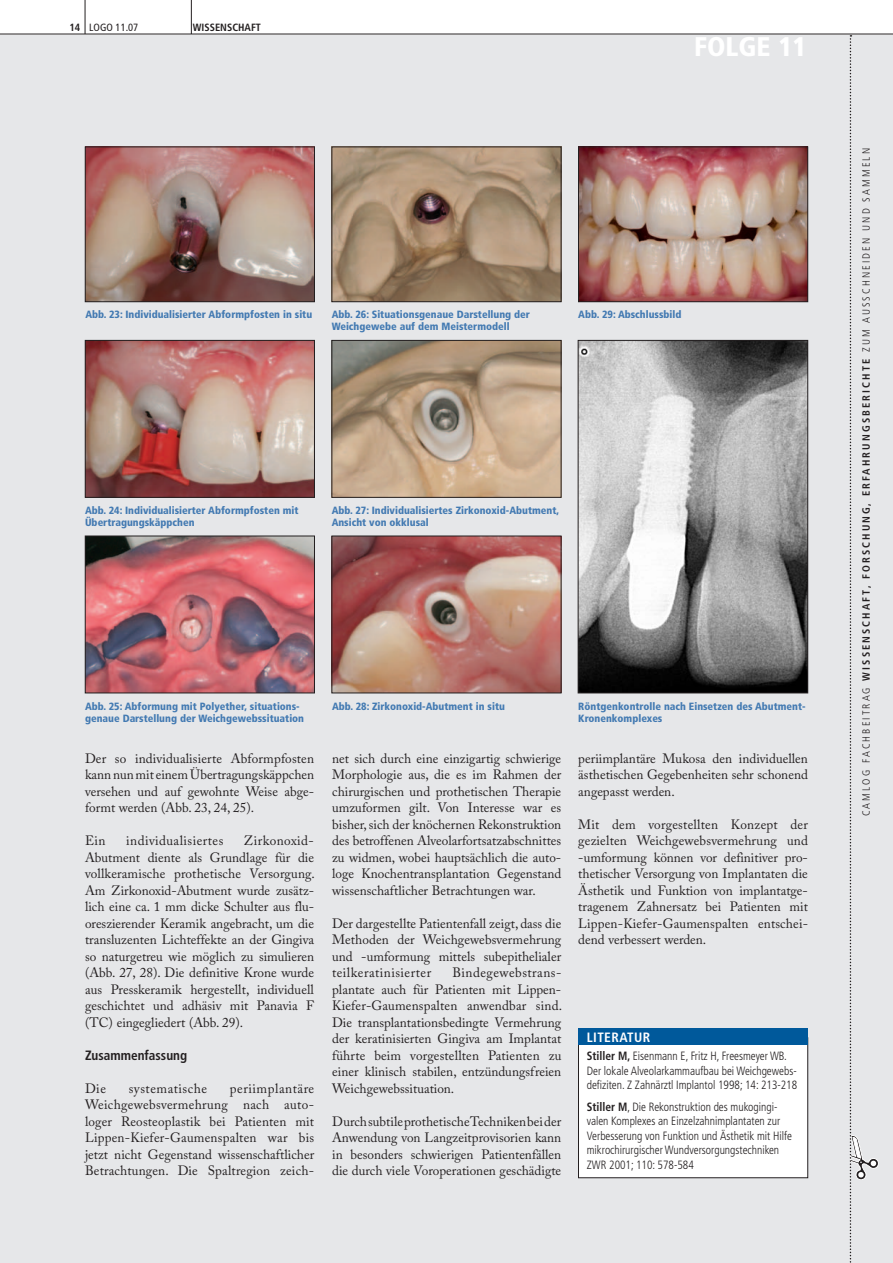
<style>
.page{position:relative;width:893px;height:1263px;background:#fff}
.page>*{position:absolute;margin:0;border:0;box-sizing:border-box;transform-origin:0 0}
.t1{font:900 condensed 27px "Frutiger";color:#fff}
.t2{font:13.5px/16.5px "Adobe Caslon Pro";color:#231f20;text-align:justify}
.t3{font:13.5px "Adobe Caslon Pro";letter-spacing:.035em;color:#231f20}
.t4{font:700 condensed 13.5px "Frutiger";color:#231f20}
.t5{font:13.5px "Adobe Caslon Pro";letter-spacing:.04em;color:#231f20}
.t6{font:700 condensed 13.5px "Frutiger";letter-spacing:.03em;color:#fff}
.t7{font:300 condensed 12px/14.4px "Frutiger";color:#231f20;scale:.95 1}
.t8{font:900 condensed 10.5px/12px "Frutiger";color:#437ab2}
.t9{font:300 condensed 10.5px "Frutiger";letter-spacing:.2em;color:#231f20}
.t10{font:700 condensed 10.5px "Frutiger";color:#231f20}
.t11{font:condensed 10.5px "Frutiger";color:#231f20}
.s1{font-weight:700}
</style>
<div class="page">
<div style="left:0;top:34px;width:893px;height:1229px;background:#e6e7e9"></div>
<div style="left:578px;top:1038px;width:230px;height:140px;background:#fff"></div>
<div style="left:578px;top:1037px;width:230px;height:141px;border:1px solid #231f20"></div>
<div style="left:578px;top:1028px;width:230px;height:17px;background:#00599b"></div>
<img style="left:87px;top:342px;width:226px;height:153px">
<div style="left:85px;top:340px;width:230px;height:157px;border:1px solid #231f20"></div>
<img style="left:87px;top:538px;width:226px;height:153px">
<div style="left:85px;top:536px;width:230px;height:157px;border:1px solid #231f20"></div>
<img style="left:334px;top:342px;width:225px;height:153px">
<div style="left:332px;top:340px;width:229px;height:157px;border:1px solid #231f20"></div>
<img style="left:334px;top:538px;width:225px;height:153px">
<img style="left:580px;top:149px;width:226px;height:151px">
<div style="left:578px;top:147px;width:230px;height:155px;border:1px solid #231f20"></div>
<img style="left:334px;top:149px;width:225px;height:151px">
<div style="left:332px;top:147px;width:229px;height:155px;border:1px solid #231f20"></div>
<img style="left:87px;top:149px;width:226px;height:151px">
<div style="left:85px;top:147px;width:230px;height:155px;border:1px solid #231f20"></div>
<img style="left:580px;top:342px;width:226px;height:349px">
<div style="left:578px;top:340px;width:230px;height:353px;border:1px solid #231f20"></div>
<hr style="left:0;top:34px;width:893px;height:1px;background:#231f20">
<hr style="left:85px;top:0;width:1px;height:34px;background:#231f20">
<hr style="left:191px;top:0;width:1px;height:34px;background:#231f20">
<svg style="left:850px;top:35px;width:28px;height:1228px"></svg>
<hr style="left:892px;top:0;width:1px;height:34px;background:#e6e7e9">
<p class="t11" style="left:89px;top:21px;width:51px">LOGO 11.07</p>
<p class="t10" style="left:70px;top:21px;width:12px">14</p>
<p class="t10" style="left:193px;top:21px;width:70px">Wissenschaft</p>
<h1 class="t1" style="left:694px;top:30px;width:114px">FOLGE 11</h1>
<p class="t8" style="left:85px;top:309px;width:228px">Abb. 23: Individualisierter Abformpfosten in situ</p>
<p class="t8" style="left:332px;top:309px;width:200px">Abb. 26: Situationsgenaue Darstellung der<br>Weichgewebe auf dem Meistermodell</p>
<p class="t8" style="left:578px;top:309px;width:105px">Abb. 29: Abschlussbild</p>
<p class="t8" style="left:85px;top:504px;width:215px">Abb. 24: Individualisierter Abformpfosten mit<br>Übertragungskäppchen</p>
<p class="t8" style="left:332px;top:504px;width:229px">Abb. 27: Individualisiertes Zirkonoxid-Abutment,<br>Ansicht von okklusal</p>
<p class="t8" style="left:85px;top:700px;width:221px">Abb. 25: Abformung mit Polyether, situations&shy;genaue Darstellung der Weichgewebssituation</p>
<p class="t2" style="left:85px;top:750px;width:231px">Der so individualisierte Abformpfosten kann nun mit einem Übertragungskäppchen versehen und auf gewohnte Weise abge&shy;formt werden (Abb. 23, 24, 25).</p>
<p class="t2" style="left:85px;top:832px;width:22px">Ein</p>
<p class="t3" style="left:126px;top:832px;width:99px">individualisiertes</p>
<p class="t2" style="left:85px;top:832px;width:231px;text-indent:159px">Zirkonoxid-Abutment diente als Grundlage für die vollkeramische prothetische Versorgung.<br>Am Zirkonoxid-Abutment wurde zusätz&shy;lich eine ca. 1 mm dicke Schulter aus flu&shy;oreszierender Keramik angebracht, um die transluzenten Lichteffekte an der Gingiva so naturgetreu wie möglich zu simulieren (Abb. 27, 28). Die definitive Krone wurde aus Presskeramik hergestellt, individuell geschichtet und adhäsiv mit Panavia F (TC) eingegliedert (Abb. 29).</p>
<p class="t4" style="left:85px;top:1047px;width:104px">Zusammenfassung</p>
<p class="t2" style="left:85px;top:1080px;width:22px">Die</p>
<p class="t5" style="left:129px;top:1080px;width:80px">systematische</p>
<p class="t2" style="left:85px;top:1080px;width:231px;text-indent:145px">periimplantäre Weichgewebsvermehrung nach auto&shy;loger Reosteoplastik bei Patienten mit Lippen-Kiefer-Gaumenspalten war bis jetzt nicht Gegenstand wissenschaftlicher Betrachtungen. Die Spaltregion zeich-</p>
<p class="t8" style="left:332px;top:700px;width:174px">Abb. 28: Zirkonoxid-Abutment in situ</p>
<p class="t2" style="left:332px;top:750px;width:231px">net sich durch eine einzigartig schwierige Morphologie aus, die es im Rahmen der chirurgischen und prothetischen Therapie umzuformen gilt. Von Interesse war es bisher, sich der knöchernen Rekonstruktion des betroffenen Alveolarfortsatzabschnittes zu widmen, wobei hauptsächlich die auto&shy;loge Knochentransplantation Gegenstand wissenschaftlicher Betrachtungen war.</p>
<p class="t2" style="left:332px;top:915px;width:231px">Der dargestellte Patientenfall zeigt, dass die Methoden der Weichgewebsvermehrung und -umformung mittels subepithelialer teilkeratinisierter</p>
<p class="t2" style="left:332px;top:964px;width:231px;text-indent:120px">Bindegewebstrans&shy;plantate auch für Patienten mit Lippen-Kiefer-Gaumenspalten anwendbar sind.<br>Die transplantationsbedingte Vermehrung der keratinisierten Gingiva am Implantat führte beim vorgestellten Patienten zu einer klinisch stabilen, entzündungsfreien Weichgewebssituation.</p>
<p class="t2" style="left:332px;top:1112px;width:231px">Durch subtile prothetische Techniken bei der Anwendung von Langzeitprovisorien kann in besonders schwierigen Patientenfällen die durch viele Voroperationen geschädigte</p>
<p class="t8" style="left:578px;top:700px;width:229px">Röntgenkontrolle nach Einsetzen des Abutment-<br>Kronenkomplexes</p>
<p class="t2" style="left:578px;top:750px;width:231px">periimplantäre Mukosa den individuellen ästhetischen Gegebenheiten sehr schonend angepasst werden.</p>
<p class="t2" style="left:578px;top:816px;width:231px">Mit dem vorgestellten Konzept der gezielten Weichgewebsvermehrung und -umformung können vor definitiver pro&shy;thetischer Versorgung von Implantaten die Ästhetik und Funktion von implantatge&shy;tragenem Zahnersatz bei Patienten mit Lippen-Kiefer-Gaumenspalten entschei&shy;dend verbessert werden.</p>
<p class="t6" style="left:587px;top:1029px;width:65px">Literatur</p>
<p class="t7" style="left:587px;top:1049px;width:223px"><span class="s1">Stiller M,</span> Eisenmann E, Fritz H, Freesmeyer WB.<br>Der lokale Alveolarkammaufbau bei Weichgewebs&shy;defiziten. Z Zahnärztl I mplantol 1998; 14: 213-218</p>
<p class="t7" style="left:587px;top:1100px;width:217px"><span class="s1">Stiller M</span>, Die Rekonstruktion des mukogingi&shy;valen Komplexes an Einzelzahnimplantaten zur Verbesserung von Funktion und Ästhetik mit H ilfe mikrochirurgischer Wundversorgungstechniken ZWR 2001; 110: 578-584</p>
<p class="t9" style="left:860px;top:816px;width:670px;rotate:-90deg">Camlog Fac hbeitrag <span class="s1">Wissenschaft, F orschung, E rfahrungsberichte</span> zum aussc hneiden und sammeln</p>
</div>
